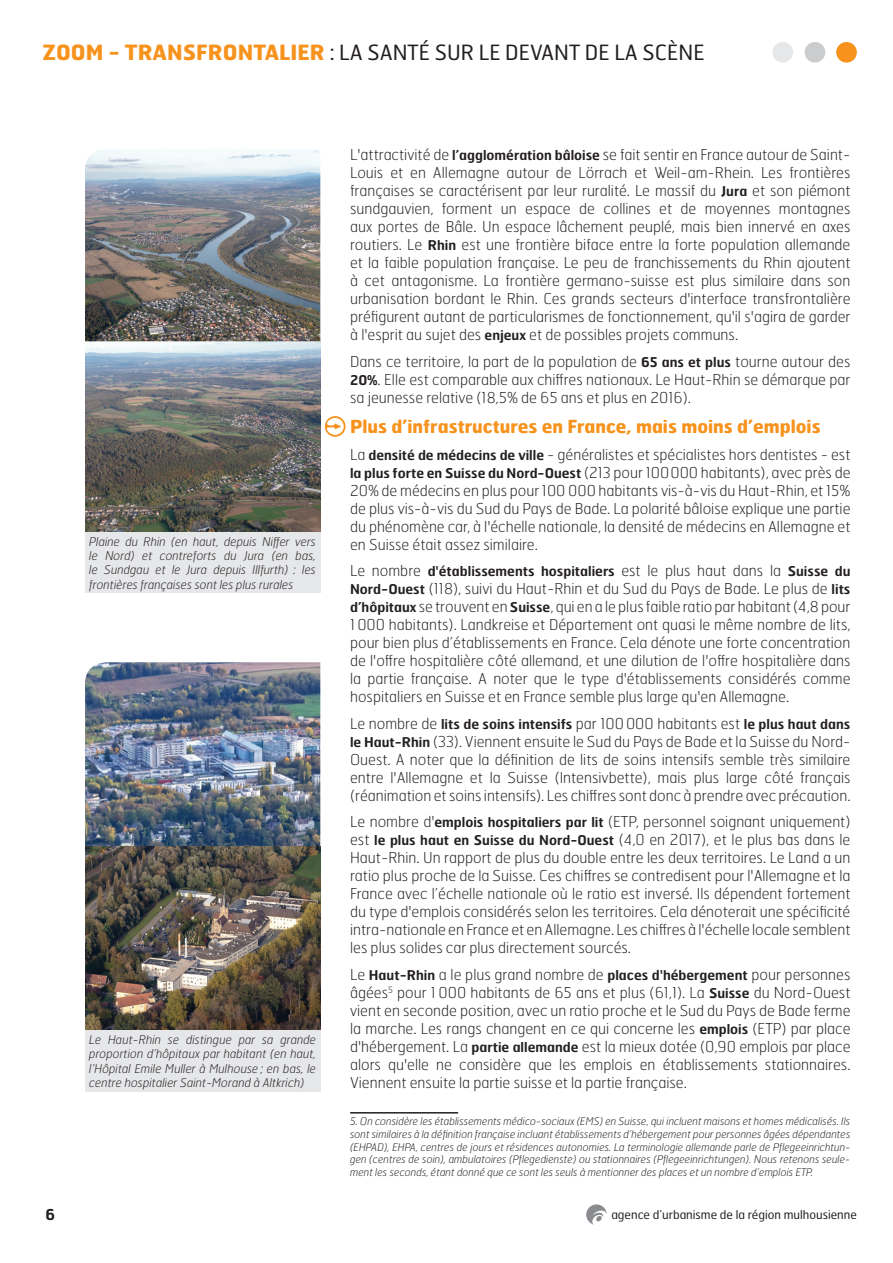
<style>
.page{position:relative;width:893px;height:1263px;background:#fff}
.page>*{position:absolute;margin:0;border:0;box-sizing:border-box;transform-origin:0 0}
.t1{font:21px "Hermes FB";color:#231f20}
.t2{font:700 18px "Hermes FB";color:#f7931d}
.t3{font:100 15px/18px "Hermes FB";color:#231f20;text-align:justify}
.t4{font:600 15px "Hermes FB";color:#231f20}
.t5{font:600 13.5px "Hermes FB";color:#231f20}
.t6{font:italic 100 12px/14.4px "Hermes FB";color:#231f20;text-align:justify}
.t7{font:12px "Hermes FB";color:#231f20}
.t8{font:italic 100 10.5px/12.6px "Hermes FB";color:#231f20;text-align:justify}
.s1{font-weight:700;color:#f7931d}
.s2{font-weight:600;font-size:13.5px}
.s3{font-weight:100;font-size:15px}
</style>
<div class="page">
<hr style="left:350px;top:1112px;width:108px;height:1px;background:#231f20">
<svg style="left:325px;top:416px;width:21px;height:21px"></svg>
<div style="left:85px;top:532px;width:235px;height:61px;background:#e6e7e9"></div>
<img style="left:85px;top:341px;width:235px;height:191px">
<img style="left:85px;top:149px;width:235px;height:192px">
<img style="left:85px;top:662px;width:235px;height:368px">
<div style="left:85px;top:1030px;width:235px;height:61px;background:#e6e7e9"></div>
<div style="left:836px;top:42px;width:21px;height:21px;background:#f7931d;border-radius:50%"></div>
<div style="left:805px;top:42px;width:20px;height:21px;background:#cbccce;border-radius:50%"></div>
<div style="left:772px;top:42px;width:21px;height:21px;background:#e6e7e9;border-radius:50%"></div>
<svg style="left:586px;top:1204px;width:21px;height:21px"></svg>
<h1 class="t1" style="left:43px;top:39px;width:663px"><span class="s1">zoom - transfrontalier</span> : la santé sur le devant de la scène</h1>
<p class="t4" style="left:46px;top:1205px;width:11px">6</p>
<p class="t6" style="left:89px;top:534px;width:228px">Plaine du Rhin (en haut, depuis Niffer vers le Nord) et contreforts du Jura (en bas, le Sundgau et le Jura depuis Illfurth) : les frontières françaises sont les plus rurales</p>
<p class="t6" style="left:89px;top:1032px;width:228px">Le Haut-Rhin se distingue par sa grande proportion d’hôpitaux par habitant (en haut, l’Hôpital Emile Muller à Mulhouse ; en bas, le centre hospitalier Saint-Morand à Altkrich)</p>
<p class="t3" style="left:350px;top:146px;width:502px">L'attractivité de <span class="s2">l’agglomération bâloise</span> se fait sentir en France autour de Saint-Louis et en Allemagne autour de Lörrach et Weil-am-Rhein. Les frontières françaises se caractérisent par leur ruralité. Le massif du <span class="s2">Jura</span> et son piémont sundgauvien, forment un espace de collines et de moyennes montagnes aux portes de Bâle. Un espace lâchement peuplé, mais bien innervé en axes routiers. Le <span class="s2">Rhin</span> est une frontière biface entre la forte population allemande et la faible population française. Le peu de franchissements du Rhin ajoutent à cet antagonisme. La frontière germano-suisse est plus similaire dans son urbanisation bordant le Rhin. Ces grands secteurs d'interface transfrontalière préfigurent autant de particularismes de fonctionnement, qu'il s'agira de garder à l'esprit au sujet des <span class="s2">enjeux</span> et de possibles projets communs.</p>
<p class="t3" style="left:350px;top:352px;width:502px">Dans ce territoire, la part de la population de <span class="s2">65 ans et plus</span> tourne autour des <span class="s2">20%</span>. Elle est comparable aux chiffres nationaux. Le Haut-Rhin se démarque par sa jeunesse relative (18,5% de 65 ans et plus en 2016).</p>
<p class="t2" style="left:350px;top:415px;width:472px">Plus d’infrastructures en France, mais moins d’emplois</p>
<p class="t3" style="left:350px;top:445px;width:502px">La <span class="s2">densité de médecins de ville</span> - généralistes et spécialistes hors dentistes - est <span class="s2">la plus forte en Suisse du Nord-Ouest</span> (213 pour 100 000 habitants), avec près de 20% de médecins en plus pour 100 000 habitants vis-à-vis du Haut-Rhin, et 15% de plus vis-à-vis du Sud du Pays de Bade. La polarité bâloise explique une partie du phénomène car, à l'échelle nationale, la densité de médecins en Allemagne et en Suisse était assez similaire.</p>
<p class="t5" style="left:350px;top:562px;width:502px"><span class="s3">Le nombre</span> d'établissements hospitaliers <span class="s3">est le plus haut dans la</span> Suisse du</p>
<p class="t3" style="left:350px;top:579px;width:502px"><span class="s2">Nord-Ouest</span> (118), suivi du Haut-Rhin et du Sud du Pays de Bade. Le plus de <span class="s2">lits d’hôpitaux</span> se trouvent en <span class="s2">Suisse</span>, qui en a le plus faible ratio par habitant (4,8 pour 1 000 habitants). Landkreise et Département ont quasi le même nombre de lits, pour bien plus d’établissements en France. Cela dénote une forte concentration de l'offre hospitalière côté allemand, et une dilution de l'offre hospitalière dans la partie française. A noter que le type d'établissements considérés comme hospitaliers en Suisse et en France semble plus large qu'en Allemagne.</p>
<p class="t5" style="left:350px;top:715px;width:502px"><span class="s3">Le nombre de</span> lits de soins intensifs <span class="s3">par 100 000 habitants est</span> le plus haut dans</p>
<p class="t3" style="left:350px;top:732px;width:502px"><span class="s2">le Haut-Rhin</span> (33). Viennent ensuite le Sud du Pays de Bade et la Suisse du Nord-Ouest. A noter que la définition de lits de soins intensifs semble très similaire entre l'Allemagne et la Suisse (Intensivbette), mais plus large côté français (réanimation et soins intensifs). Les chiffres sont donc à prendre avec précaution.</p>
<p class="t3" style="left:350px;top:812px;width:502px">Le nombre d'<span class="s2">emplois hospitaliers par lit</span> (ETP, personnel soignant uniquement) est <span class="s2">le plus haut en Suisse du Nord-Ouest</span> (4,0 en 2017), et le plus bas dans le Haut-Rhin. Un rapport de plus du double entre les deux territoires. Le Land a un ratio plus proche de la Suisse. Ces chiffres se contredisent pour l'Allemagne et la France avec l’échelle nationale où le ratio est inversé. Ils dépendent fortement du type d'emplois considérés selon les territoires. Cela dénoterait une spécificité intra-nationale en France et en Allemagne. Les chiffres à l'échelle locale semblent les plus solides car plus directement sourcés.</p>
<p class="t3" style="left:350px;top:965px;width:502px">Le <span class="s2">Haut-Rhin</span> a le plus grand nombre de <span class="s2">places d'hébergement</span> pour personnes âgées<sup>5</sup> pour 1 000 habitants de 65 ans et plus (61,1). La <span class="s2">Suisse</span> du Nord-Ouest vient en seconde position, avec un ratio proche et le Sud du Pays de Bade ferme la marche. Les rangs changent en ce qui concerne les <span class="s2">emplois</span> (ETP) par place d'hébergement. La <span class="s2">partie allemande</span> est la mieux dotée (0,90 emplois par place alors qu'elle ne considère que les emplois en établissements stationnaires.<br>Viennent ensuite la partie suisse et la partie française.</p>
<p class="t8" style="left:350px;top:1115px;width:502px">5. On considère les établissements médico-sociaux (EMS) en Suisse, qui incluent maisons et homes médicalisés. Ils sont similaires à la définition française incluant établissements d’hébergement pour personnes âgées dépendantes (EHPAD), EHPA, centres de jours et résidences autonomies. La terminologie allemande parle de Pflegeeinrichtun&shy;gen (centres de soin), ambulatoires (Pflegedienste) ou stationnaires (Pflegeeinrichtungen). Nous retenons seule&shy;ment les seconds, étant donné que ce sont les seuls à mentionner des places et un nombre d’emplois ETP.</p>
<p class="t7" style="left:611px;top:1207px;width:247px">agence d’urbanisme de la région mulhousienne</p>
</div>
